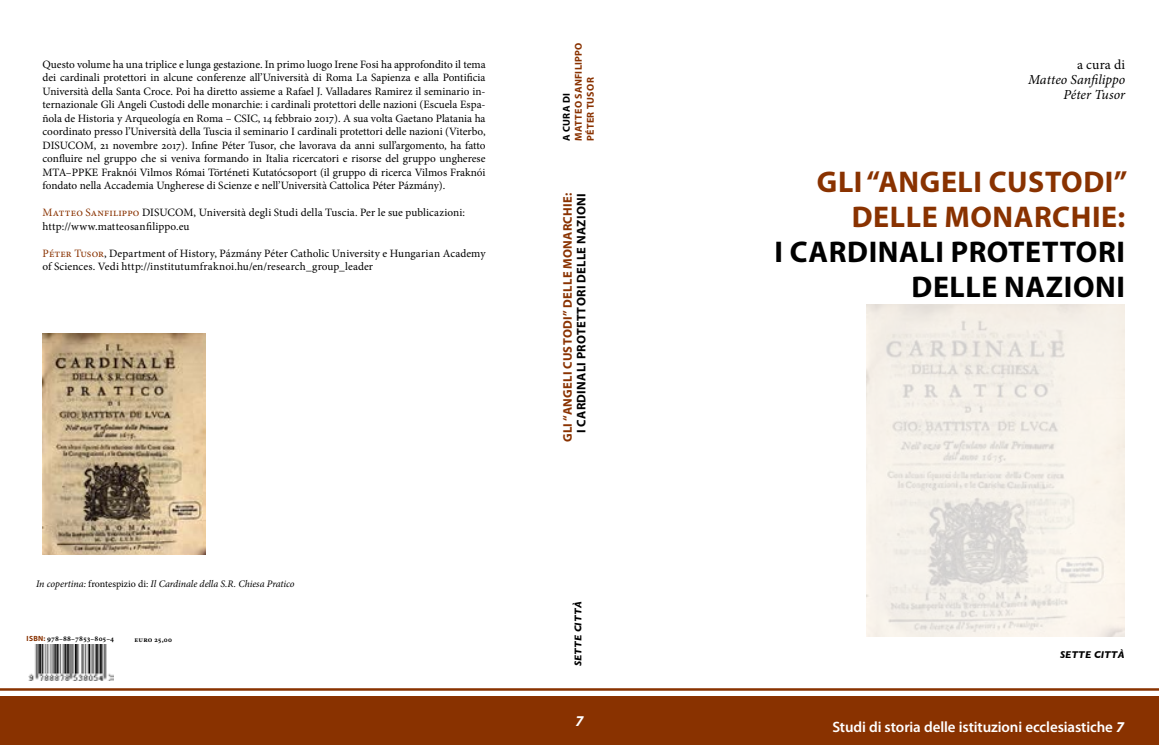
<style>
.page{position:relative;width:1159px;height:745px;background:#fff}
.page>*{position:absolute;margin:0;border:0;box-sizing:border-box;transform-origin:0 0}
.t1{font:700 30px/35px "Myriad Pro";letter-spacing:.02em;color:#893200;text-align:right}
.t2{font:700 30px/35px "Myriad Pro";letter-spacing:.02em;color:#000;text-align:right}
.t3{font:600 15px "Myriad Pro";letter-spacing:-.005em;color:#fff}
.t4{font:italic 700 15px "Myriad Pro";color:#fff}
.t5{font:italic 13.75px/15px "Minion Pro";color:#000;text-align:right}
.t6{font:13.75px "Minion Pro";color:#000}
.t7{font:700 12.5px "Myriad Pro";letter-spacing:.02em;color:#893200}
.t8{font:700 12.5px "Myriad Pro";letter-spacing:.025em;color:#000}
.t9{font:11.25px/13.5px "Minion Pro";color:#000}
.t10{font:italic 10px "Minion Pro";letter-spacing:-.005em;color:#000}
.t11{font:700 10px/12px "Myriad Pro";letter-spacing:.03em;color:#893200}
.t12{font:italic 700 10px "Gill Sans";color:#000}
.t13{font:700 10px "Myriad Pro";letter-spacing:.035em;color:#000}
.t14{font:700 7.5px "Minion Pro";letter-spacing:.01em;color:#000}
.s1{color:#893200}
.s2{font-style:normal}
.s3{font-family:"Myriad Pro";color:#893200}
.s4{font-weight:700;font-style:italic}
</style>
<div class="page">
<img style="left:866px;top:304px;width:258px;height:332px">
<div style="left:0;top:696px;width:1159px;height:48px;background:#893200"></div>
<hr style="left:0;top:687px;width:1159px;height:3px;background:#893200">
<img style="left:43px;top:334px;width:163px;height:220px">
<img style="left:28px;top:644px;width:85px;height:35px">
<p class="t9" style="left:43px;top:57px;width:444px;text-align:justify">Questo volume ha una triplice e lunga gestazione. In primo luogo Irene Fosi ha approfondito il tema dei cardinali protettori in alcune conferenze all’Università di Roma La Sapienza e alla Pontificia Università della Santa Croce. Poi ha diretto assieme a Rafael J. Valladares Ramirez il seminario in&shy;ternazionale Gli Angeli Custodi delle monarchie: i cardinali protettori delle nazioni (Escuela Espa&shy;ñola de Historia y Arqueología en Roma – CSIC, 14 febbraio 2017). A sua volta Gaetano Platania ha coordinato presso l’Università della Tuscia il seminario I cardinali protettori delle nazioni (Viterbo, DISUCOM, 21 novembre 2017). Infine Péter Tusor, che lavorava da anni sull’argomento, ha fatto confluire nel gruppo che si veniva formando in Italia ricercatori e risorse del gruppo ungherese MTA–PPKE Fraknói Vilmos Római Történeti Kutatócsoport (il gruppo di ricerca Vilmos Fraknói fondato nella Accademia Ungherese di Scienze e nell’Università Cattolica Péter Pázmány).</p>
<p class="t9" style="left:43px;top:206px;width:424px"><span class="s1">Matteo Sanfilippo</span> DISUCOM, Università degli Studi della Tuscia. Per le sue publicazioni: http://www.matteosanfilippo.eu</p>
<p class="t9" style="left:43px;top:246px;width:444px"><span class="s1">Péter Tusor</span>, Department of History, Pázmány Péter Catholic University e Hungarian Academy of Sciences. Vedi http://institutumfraknoi.hu/en/research_group_leader</p>
<p class="t10" style="left:36px;top:576px;width:260px">In copertina: <span class="s2">frontespizio di:</span> Il Cardinale della S.R. Chiesa Pratico</p>
<p class="t14" style="left:27px;top:633px;width:89px"><span class="s3">ISBN:</span> 978–88–7853–805–4</p>
<p class="t14" style="left:135px;top:634px;width:39px">euro 25,00</p>
<p class="t11" style="left:572px;top:141px;width:100px;rotate:-90deg">MATTEO SANFILIPPO<br>PÉTER TUSOR</p>
<p class="t13" style="left:561px;top:141px;width:49px;rotate:-90deg">A CURA DI</p>
<p class="t7" style="left:560px;top:442px;width:250px;rotate:-90deg">GLI “ANGELI CUSTODI” DELLE MONARCHIE:</p>
<p class="t8" style="left:574px;top:433px;width:241px;rotate:-90deg">I CARDINALI PROTETTORI DELLE NAZIONI</p>
<p class="t12" style="left:572px;top:665px;width:66px;rotate:-90deg">SETTE CITTÀ</p>
<h2 class="t4" style="left:575px;top:712px;width:10px">7</h2>
<p class="t6" style="left:1077px;top:56px;width:50px">a cura di</p>
<p class="t5" style="left:1028px;top:72px;width:99px">Matteo Sanfilippo<br>Péter Tusor</p>
<h1 class="t1" style="left:817px;top:165px;width:312px">GLI “ANGELI CUSTODI”<br>DELLE MONARCHIE:</h1>
<h1 class="t2" style="left:774px;top:235px;width:352px">I CARDINALI PROTETTORI<br>DELLE NAZIONI</h1>
<p class="t12" style="left:1060px;top:648px;width:66px">SETTE CITTÀ</p>
<h2 class="t3" style="left:832px;top:716px;width:293px">Studi di storia delle istituzioni ecclesiastiche <span class="s4">7</span></h2>
</div>
